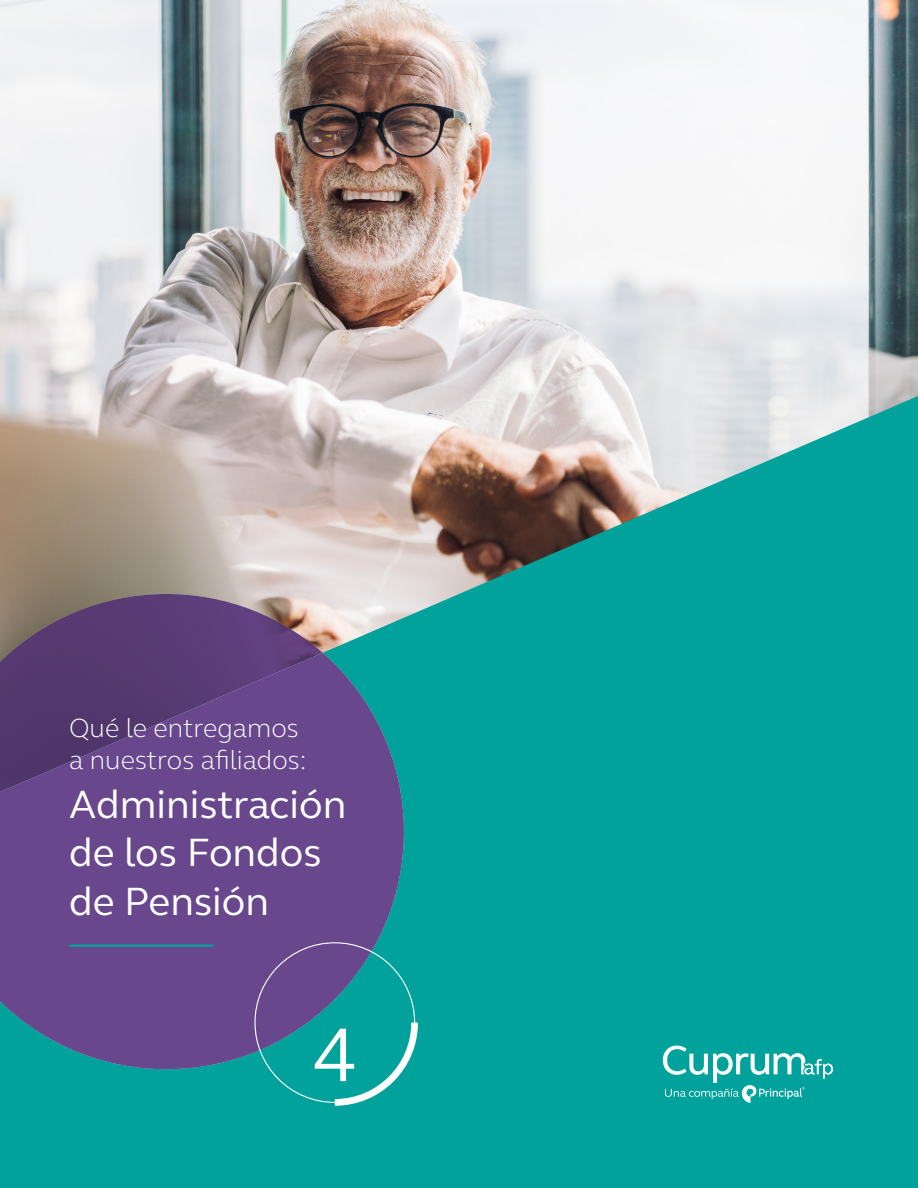
<style>
.page{position:relative;width:918px;height:1188px;background:#00a29b}
.page>*{position:absolute;margin:0;border:0;box-sizing:border-box;transform-origin:0 0}
.t1{font:78px "FS Elliot Pro";color:#fff}
.t2{font:40.5px/48.6px "FS Elliot Pro";color:#fff}
.t3{font:300 27px/32.4px "FS Elliot Pro";color:#fff}
</style>
<div class="page">
<img style="left:0;top:0;width:918px;height:618px">
<svg style="left:663px;top:1046px;width:170px;height:57px"></svg>
<svg style="left:323px;top:594px;width:81px;height:59px"></svg>
<svg style="left:0;top:594px;width:323px;height:59px;background:#73597a"></svg>
<svg style="left:0;top:653px;width:404px;height:416px;background:#5b4e8a"></svg>
<hr style="left:69px;top:945px;width:145px;height:2px;background:#00a29b">
<svg style="left:328px;top:1016px;width:90px;height:90px"></svg>
<p class="t3" style="left:69px;top:711px;width:239px">Qué le entregamos a nuestros afiliados:</p>
<h2 class="t2" style="left:69px;top:779px;width:279px">Administración de los Fondos de Pensión</h2>
<h1 class="t1" style="left:312px;top:1002px;width:46px">4</h1>
</div>
